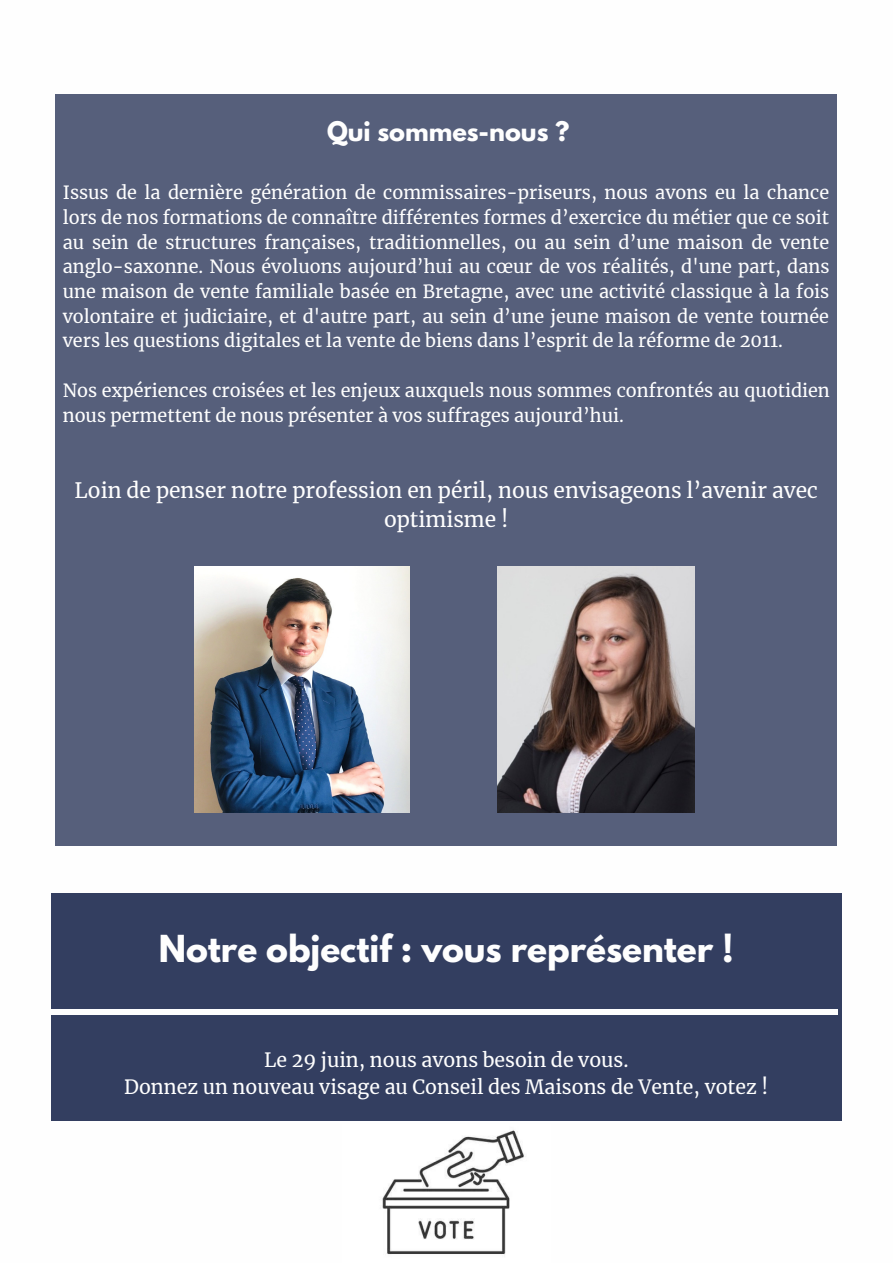
<style>
.page{position:relative;width:893px;height:1264px;background:#fff}
.page>*{position:absolute;margin:0;border:0;box-sizing:border-box;transform-origin:0 0}
.t1{font:700 33px "League Spartan";color:#fefefe}
.t2{font:700 24px "League Spartan";color:#fefefe}
.t3{font:21px/29.2px "Merriweather";color:#fefefe;text-align:center}
.t4{font:19.5px "Merriweather";color:#fefefe}
.t5{font:18px/24.8px "Merriweather";color:#fefefe;text-align:justify}
</style>
<div class="page">
<div style="left:55px;top:94px;width:782px;height:751px;background:#565f7b"></div>
<img style="left:194px;top:567px;width:215px;height:245px">
<img style="left:497px;top:567px;width:197px;height:245px">
<div style="left:51px;top:893px;width:790px;height:227px;background:#333e60"></div>
<div style="left:47px;top:1008px;width:790px;height:6px;background:#fefefe"></div>
<img style="left:382px;top:1130px;width:143px;height:125px">
<p class="t2" style="left:327px;top:119px;width:244px">Qui sommes-nous ?</p>
<p class="t5" style="left:63px;top:180px;width:768px">Issus de la dernière génération de commissaires-priseurs, nous avons eu la chance lors de nos formations de connaître différentes formes d’exercice du métier que ce soit au sein de structures françaises, traditionnelles, ou au sein d’une maison de vente anglo-saxonne. Nous évoluons aujourd’hui au cœur de vos réalités, d'une part, dans une maison de vente familiale basée en Bretagne, avec une activité classique à la fois volontaire et judiciaire, et d'autre part, au sein d’une jeune maison de vente tournée vers les questions digitales et la vente de biens dans l’esprit de la réforme de 2011.</p>
<p class="t5" style="left:63px;top:378px;width:768px">Nos expériences croisées et les enjeux auxquels nous sommes confrontés au quotidien nous permettent de nous présenter à vos suffrages aujourd’hui.</p>
<p class="t3" style="left:75px;top:476px;width:744px">Loin de penser notre profession en péril, nous envisageons l’avenir avec optimisme !</p>
<p class="t1" style="left:159px;top:932px;width:576px">Notre objectif : vous représenter !</p>
<p class="t4" style="left:264px;top:1048px;width:366px">Le 29 juin, nous avons besoin de vous.</p>
<p class="t4" style="left:124px;top:1075px;width:645px">Donnez un nouveau visage au Conseil des Maisons de Vente, votez !</p>
</div>
